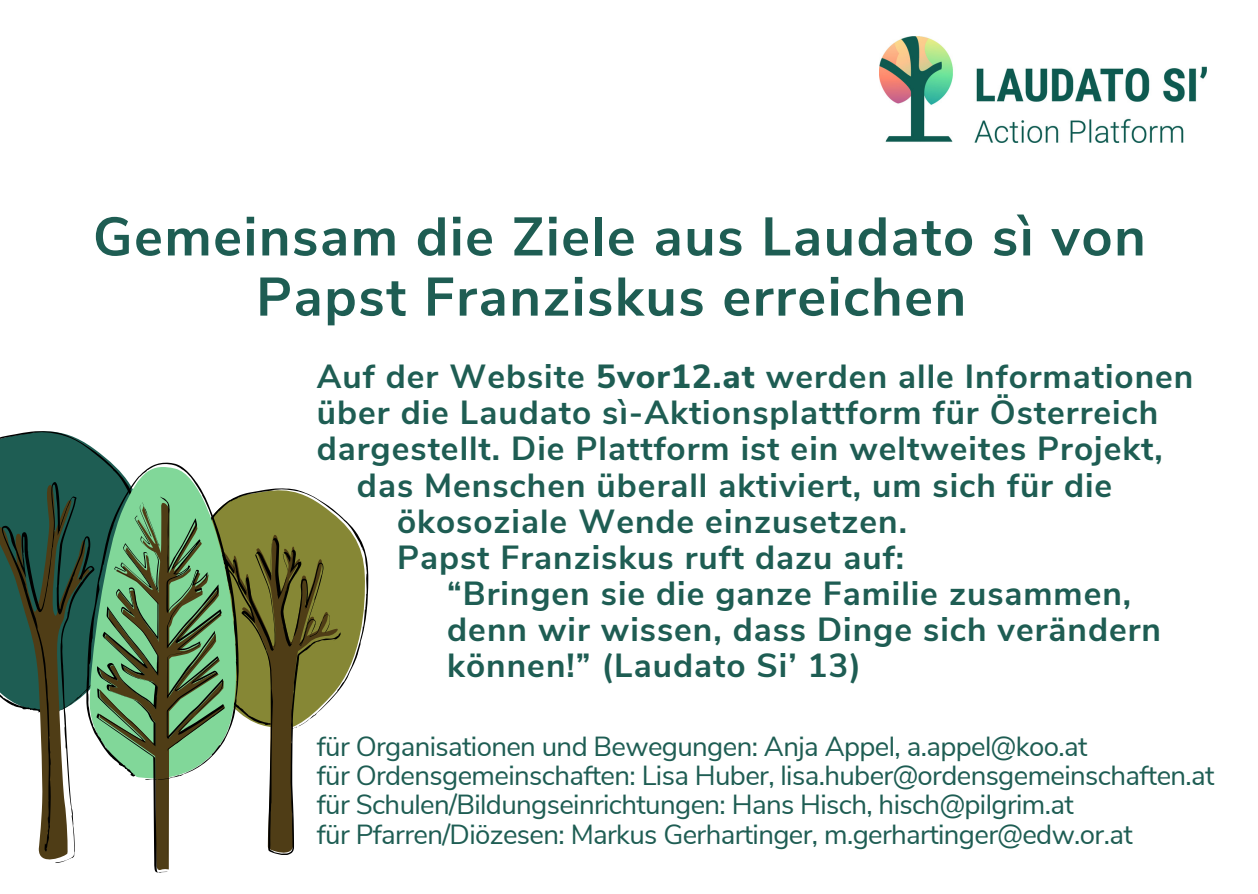
<style>
.page{position:relative;width:1258px;height:894px;background:#fff}
.page>*{position:absolute;margin:0;border:0;box-sizing:border-box;transform-origin:0 0}
.t1{font:700 54px/60px "Nunito Sans";letter-spacing:.03em;color:#1e5d53;text-align:center}
.t2{font:700 33.3px/36px "Nunito Sans";letter-spacing:.03em;color:#1e5d53}
.t3{font:27.6px "Nunito Sans";letter-spacing:-.02em;color:#1e5d53}
.s1{font-weight:800}
</style>
<div class="page">
<svg style="left:0;top:431px;width:368px;height:439px"></svg>
<svg style="left:86px;top:462px;width:153px;height:318px;background:#719e75"></svg>
<img style="left:879px;top:36px;width:327px;height:106px">
<p class="t1" style="left:93px;top:207px;width:1054px">Gemeinsam die Ziele aus Laudato sì von<br>Papst Franziskus erreichen</p>
<p class="t2" style="left:317px;top:359px;width:878px">Auf der Website <span class="s1">5vor12.at</span> werden alle Informationen über die Laudato sì-Aktionsplattform für Österreich dargestellt. Die Plattform ist ein weltweites Projekt,</p>
<p class="t2" style="left:357px;top:467px;width:757px">das Menschen überall aktiviert, um sich für die</p>
<p class="t2" style="left:397px;top:503px;width:511px">ökosoziale Wende einzusetzen.</p>
<p class="t2" style="left:397px;top:539px;width:508px">Papst Franziskus ruft dazu auf:</p>
<p class="t2" style="left:447px;top:575px;width:685px">“Bringen sie die ganze Familie zusammen,</p>
<p class="t2" style="left:447px;top:611px;width:715px">denn wir wissen, dass Dinge sich verändern</p>
<p class="t2" style="left:447px;top:647px;width:416px">können!” (Laudato Si’ 13)</p>
<p class="t3" style="left:317px;top:727px;width:772px">für Organisationen und Bewegungen: Anja Appel, a.appel@koo.at</p>
<p class="t3" style="left:317px;top:756px;width:899px">für Ordensgemeinschaften: Lisa Huber, lisa.huber@ordensgemeinschaften.at</p>
<p class="t3" style="left:317px;top:786px;width:758px">für Schulen/Bildungseinrichtungen: Hans Hisch, hisch@pilgrim.at</p>
<p class="t3" style="left:317px;top:815px;width:817px">für Pfarren/Diözesen: Markus Gerhartinger, m.gerhartinger@edw.or.at</p>
</div>
